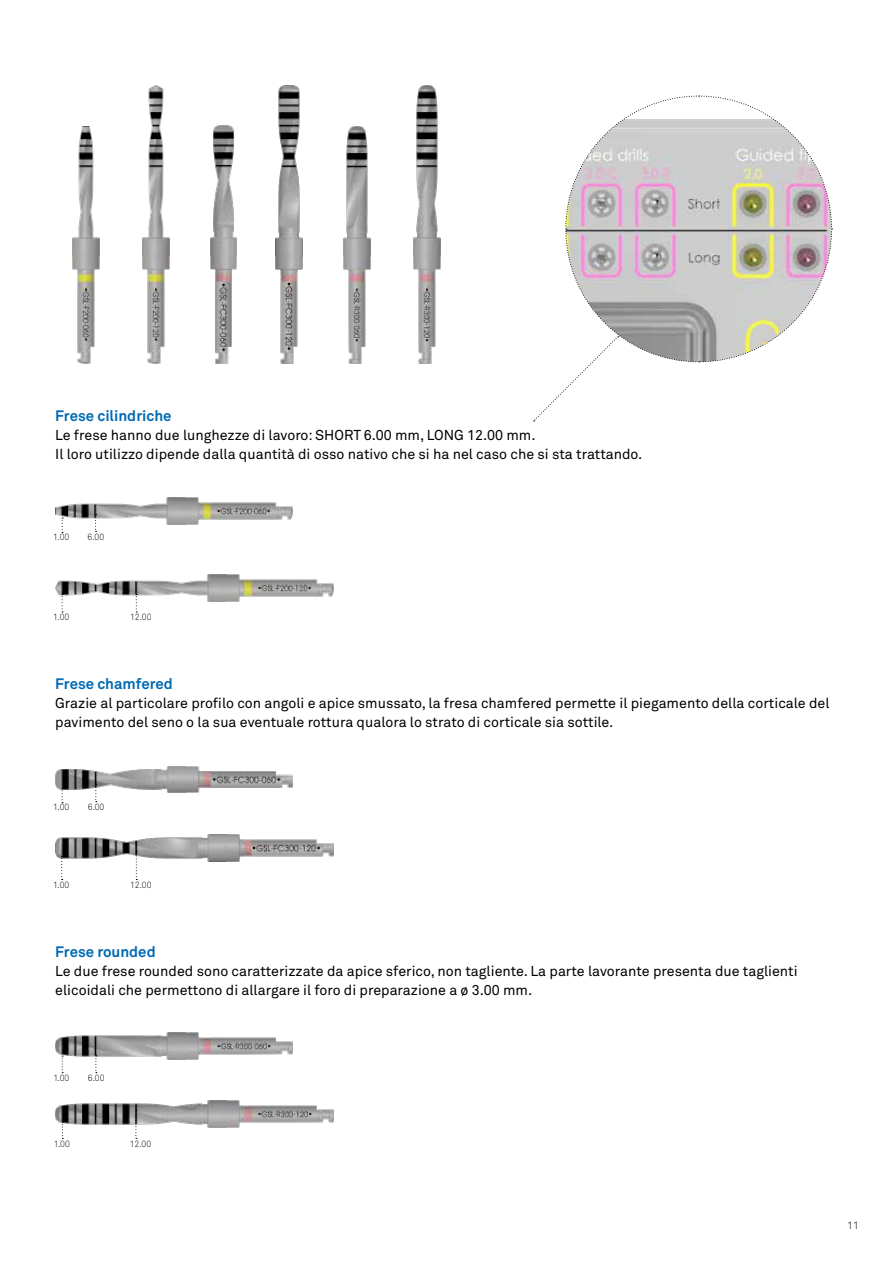
<style>
.page{position:relative;width:893px;height:1263px;background:#fff}
.page>*{position:absolute;margin:0;border:0;box-sizing:border-box;transform-origin:0 0}
.t1{font:700 15px "Akkurat Pro";color:#0069b4}
.t2{font:14.25px/19.2px "Akkurat Pro";color:#000}
.t3{font:10.5px "Akkurat Light Pro";color:#000}
.t4{font:9px "Akkurat Light Pro";color:#000;scale:.95 1}
</style>
<div class="page">
<img style="left:72px;top:126px;width:28px;height:237px">
<img style="left:142px;top:86px;width:28px;height:277px">
<img style="left:210px;top:126px;width:27px;height:238px">
<img style="left:276px;top:85px;width:27px;height:278px">
<img style="left:343px;top:126px;width:28px;height:237px">
<img style="left:413px;top:86px;width:28px;height:277px">
<svg style="left:533px;top:95px;width:300px;height:327px"></svg>
<img style="left:55px;top:497px;width:238px;height:28px">
<img style="left:55px;top:574px;width:278px;height:27px">
<svg style="left:95px;top:514px;width:2px;height:18px"></svg>
<svg style="left:136px;top:594px;width:1px;height:18px"></svg>
<svg style="left:62px;top:594px;width:1px;height:18px"></svg>
<img style="left:55px;top:766px;width:238px;height:26px">
<img style="left:55px;top:834px;width:278px;height:27px">
<svg style="left:95px;top:784px;width:2px;height:18px"></svg>
<svg style="left:136px;top:851px;width:1px;height:29px"></svg>
<svg style="left:61px;top:856px;width:2px;height:24px"></svg>
<img style="left:55px;top:1032px;width:238px;height:28px">
<img style="left:55px;top:1100px;width:278px;height:28px">
<svg style="left:95px;top:1055px;width:2px;height:18px"></svg>
<svg style="left:135px;top:1110px;width:2px;height:29px"></svg>
<svg style="left:62px;top:1056px;width:1px;height:17px"></svg>
<svg style="left:62px;top:1122px;width:1px;height:17px"></svg>
<p class="t1" style="left:55px;top:406px;width:118px">Frese cilindriche</p>
<p class="t2" style="left:55px;top:426px;width:589px">Le frese hanno due lunghezze di lavoro: SHORT 6.00 mm, LONG 12.00 mm.<br>Il loro utilizzo dipende dalla quantità di osso nativo che si ha nel caso che si sta trattando.</p>
<p class="t4" style="left:53px;top:531px;width:18px">1.00</p>
<p class="t4" style="left:88px;top:531px;width:19px">6.00</p>
<p class="t4" style="left:53px;top:612px;width:18px">1.00</p>
<p class="t4" style="left:130px;top:612px;width:24px">12.00</p>
<p class="t1" style="left:55px;top:674px;width:119px">Frese chamfered</p>
<p class="t2" style="left:55px;top:694px;width:776px">Grazie al particolare profilo con angoli e apice smussato, la fresa chamfered permette il piegamento della corticale del pavimento del seno o la sua eventuale rottura qualora lo strato di corticale sia sottile.</p>
<p class="t4" style="left:53px;top:802px;width:18px">1.00</p>
<p class="t4" style="left:88px;top:802px;width:19px">6.00</p>
<p class="t4" style="left:53px;top:879px;width:18px">1.00</p>
<p class="t4" style="left:130px;top:879px;width:24px">12.00</p>
<p class="t1" style="left:55px;top:942px;width:102px">Frese rounded</p>
<p class="t2" style="left:55px;top:962px;width:744px">Le due frese rounded sono caratterizzate da apice sferico, non tagliente. La parte lavorante presenta due taglienti elicoidali che permettono di allargare il foro di preparazione a ø 3.00 mm.</p>
<p class="t4" style="left:53px;top:1073px;width:18px">1.00</p>
<p class="t4" style="left:88px;top:1073px;width:19px">6.00</p>
<p class="t4" style="left:54px;top:1138px;width:18px">1.00</p>
<p class="t4" style="left:130px;top:1138px;width:24px">12.00</p>
<p class="t3" style="left:847px;top:1219px;width:13px">11</p>
</div>
